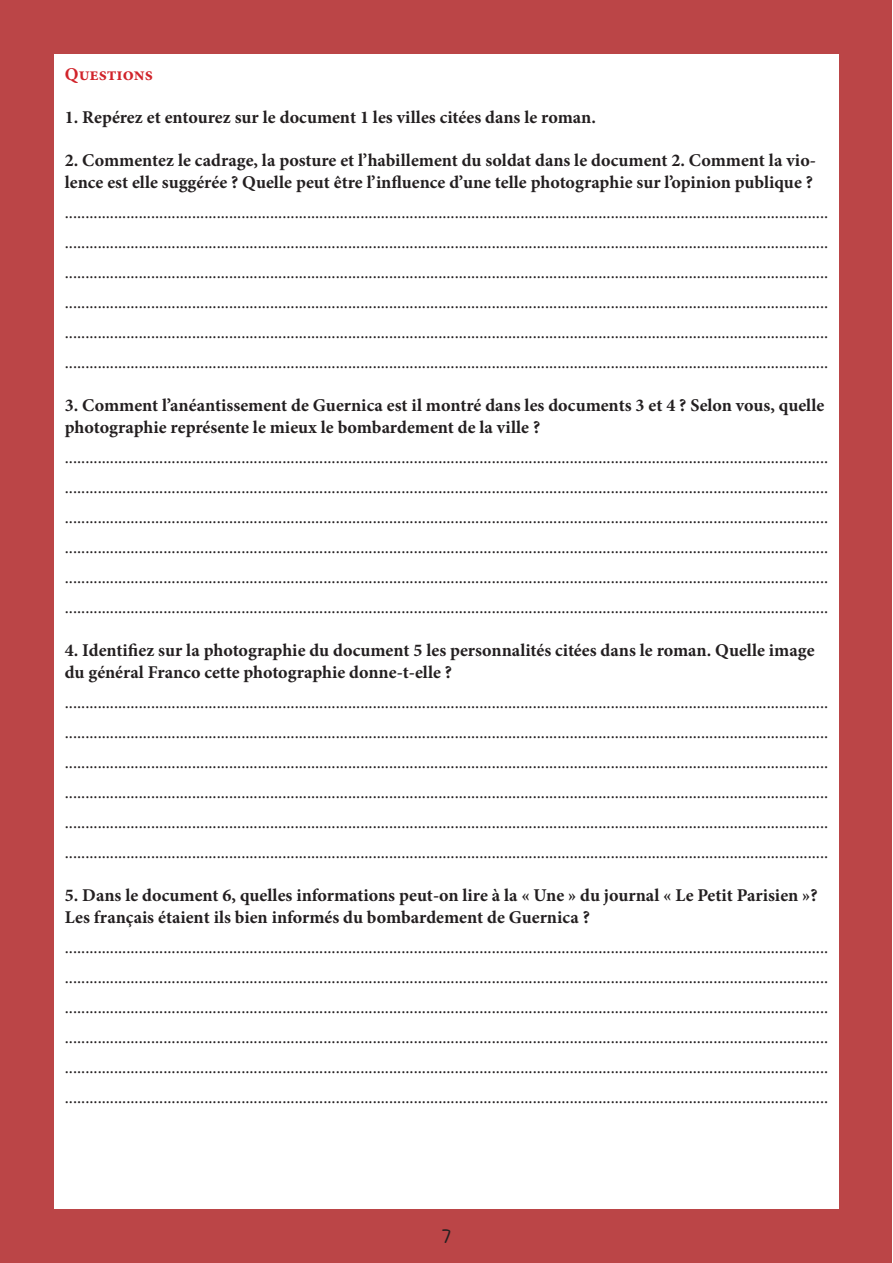
<style>
.page{position:relative;width:893px;height:1263px;background:#fff}
.page>*{position:absolute;margin:0;border:0;box-sizing:border-box;transform-origin:0 0}
.t1{font:19.5px "Borders Divide But Hearts Shall";color:#231f20}
.t2{font:18px/30px "Minion Pro";color:#231f20;text-align:justify}
.t3{font:700 18px/21.6px "Minion Pro";letter-spacing:.005em;color:#231f20}
.t4{font:700 18px "Minion Pro";color:#d1232a}
</style>
<div class="page">
<div style="left:0;top:0;width:892px;height:1263px;background:#bb4547"></div>
<div style="left:54px;top:54px;width:785px;height:1155px;background:#fff"></div>
<p class="t4" style="left:65px;top:62px;width:90px">Questions</p>
<p class="t3" style="left:65px;top:106px;width:533px">1. Repérez et entourez sur le document 1 les villes citées dans le roman.</p>
<p class="t3" style="left:65px;top:150px;width:753px">2. Commentez le cadrage, la posture et l’habillement du soldat dans le document 2. Comment la vio&shy;lence est elle suggérée ? Quelle peut être l’influence d’une telle photographie sur l’opinion publique ?</p>
<p class="t2" style="left:65px;top:197px;width:765px">.......................................................................................................................................................................................... .......................................................................................................................................................................................... .......................................................................................................................................................................................... .......................................................................................................................................................................................... .......................................................................................................................................................................................... ..........................................................................................................................................................................................</p>
<p class="t3" style="left:65px;top:395px;width:761px">3. Comment l’anéantissement de Guernica est il montré dans les documents 3 et 4 ? Selon vous, quelle photographie représente le mieux le bombardement de la ville ?</p>
<p class="t2" style="left:65px;top:442px;width:765px">.......................................................................................................................................................................................... .......................................................................................................................................................................................... .......................................................................................................................................................................................... .......................................................................................................................................................................................... .......................................................................................................................................................................................... ..........................................................................................................................................................................................</p>
<p class="t3" style="left:65px;top:639px;width:751px">4. Identifiez sur la photographie du document 5 les personnalités citées dans le roman. Quelle image du général Franco cette photographie donne-t-elle ?</p>
<p class="t2" style="left:65px;top:687px;width:765px">.......................................................................................................................................................................................... .......................................................................................................................................................................................... .......................................................................................................................................................................................... .......................................................................................................................................................................................... .......................................................................................................................................................................................... ..........................................................................................................................................................................................</p>
<p class="t3" style="left:65px;top:884px;width:754px">5. Dans le document 6, quelles informations peut-on lire à la « Une » du journal « Le Petit Parisien »?<br>Les français étaient ils bien informés du bombardement de Guernica ?</p>
<p class="t2" style="left:65px;top:932px;width:765px">.......................................................................................................................................................................................... .......................................................................................................................................................................................... .......................................................................................................................................................................................... .......................................................................................................................................................................................... .......................................................................................................................................................................................... ..........................................................................................................................................................................................</p>
<p class="t1" style="left:442px;top:1224px;width:10px">7</p>
</div>
